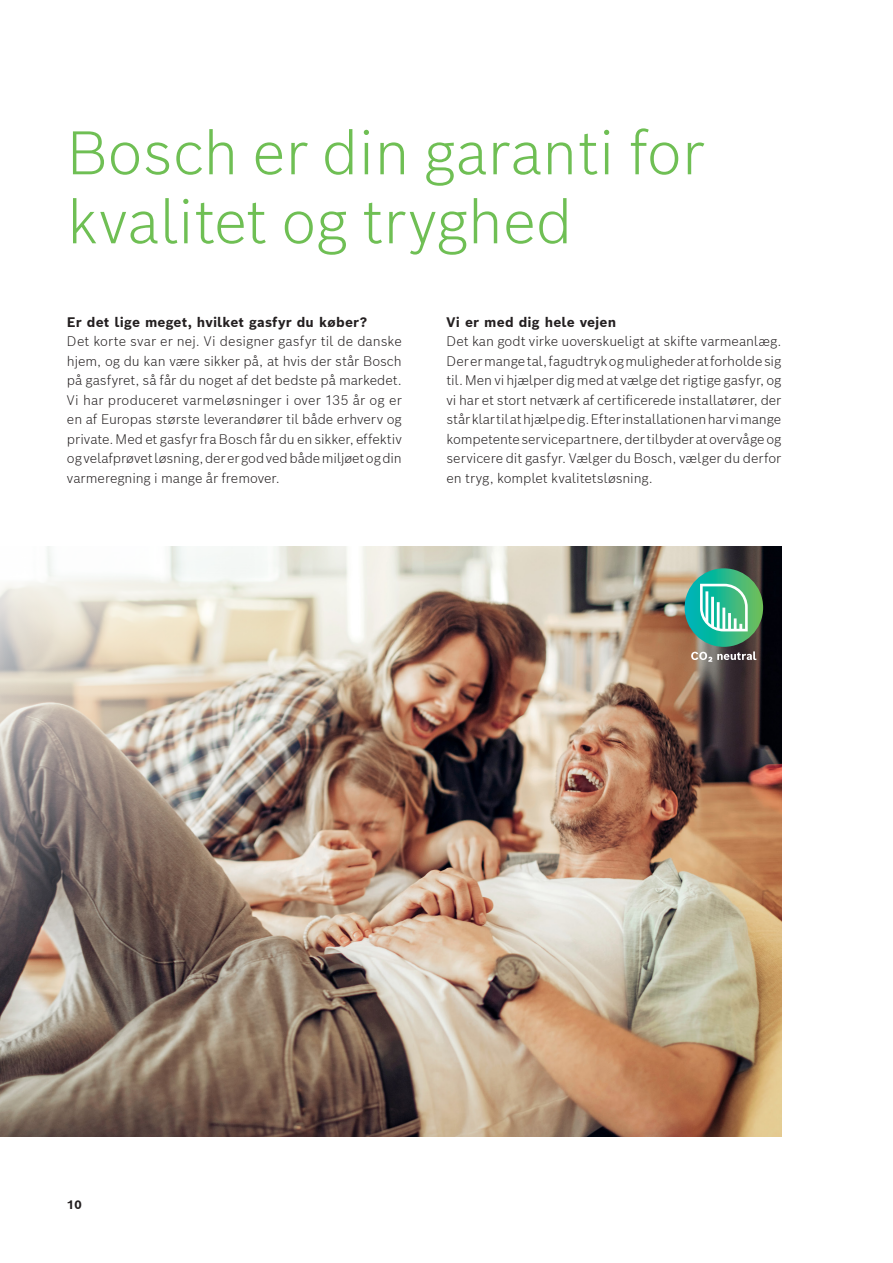
<style>
.page{position:relative;width:893px;height:1263px;background:#fff}
.page>*{position:absolute;margin:0;border:0;box-sizing:border-box;transform-origin:0 0}
.t1{font:300 60px/69px "Bosch Sans";color:#6fbf54}
.t2{font:300 13.5px/19.5px "Bosch Sans";letter-spacing:-.005em;color:#231f20;text-align:justify}
.t3{font:700 13.5px "Bosch Sans";letter-spacing:.01em;color:#231f20}
.t4{font:700 12px "Bosch Sans";color:#231f20}
</style>
<div class="page">
<img style="left:0;top:547px;width:781px;height:590px">
<svg style="left:691px;top:651px;width:66px;height:11px"></svg>
<svg style="left:685px;top:568px;width:78px;height:79px;background:#2cb68b"></svg>
<svg style="left:700px;top:584px;width:48px;height:47px"></svg>
<p class="t1" style="left:67px;top:116px;width:639px">Bosch er din garanti for kvalitet og tryghed</p>
<p class="t3" style="left:67px;top:313px;width:302px">Er det lige meget, hvilket gasfyr du køber?</p>
<p class="t2" style="left:67px;top:331px;width:336px">Det korte svar er nej. Vi designer gasfyr til de danske hjem, og du kan være sikker på, at hvis der står Bosch på gasfyret, så får du noget af det bedste på markedet.<br>Vi har produceret varmeløsninger i over 135 år og er en af Europas største leverandører til både erhverv og private. Med et gasfyr fra Bosch får du en sikker, effektiv og velafprøvet løsning, der er god ved både miljøet og din varmeregning i mange år fremover.</p>
<p class="t3" style="left:446px;top:313px;width:171px">Vi er med dig hele vejen</p>
<p class="t2" style="left:446px;top:331px;width:336px">Det kan godt virke uoverskueligt at skifte varmeanlæg.<br>Der er mange tal, fagudtryk og muligheder at forholde sig til. Men vi hjælper dig med at vælge det rigtige gasfyr, og vi har et stort netværk af certificerede installatører, der står klar til at hjælpe dig. Efter installationen har vi mange kompetente servicepartnere, der tilbyder at overvåge og servicere dit gasfyr. Vælger du Bosch, vælger du derfor en tryg, komplet kvalitetsløsning.</p>
<p class="t4" style="left:67px;top:1197px;width:16px">10</p>
</div>
